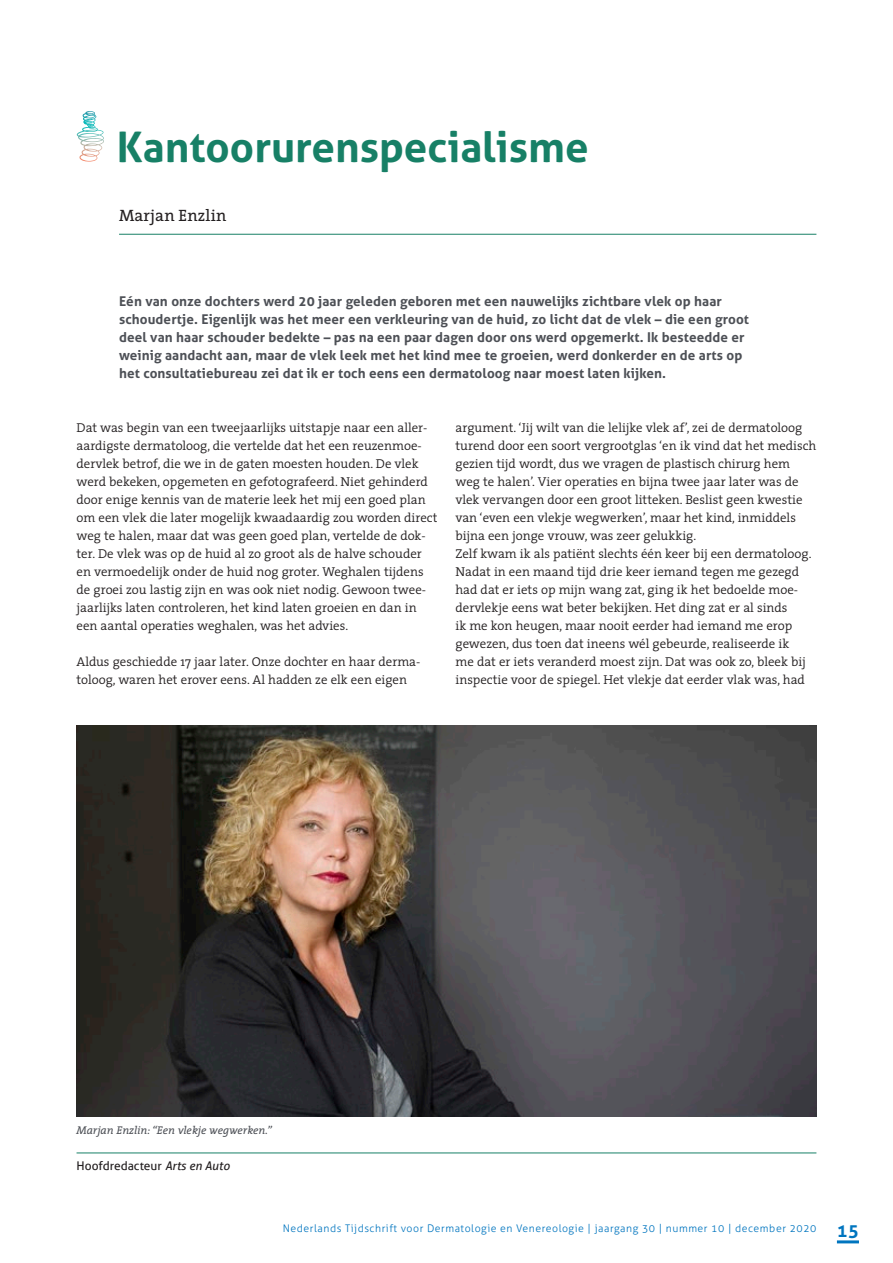
<style>
.page{position:relative;width:893px;height:1263px;background:#fff}
.page>*{position:absolute;margin:0;border:0;box-sizing:border-box;transform-origin:0 0}
.KOP-_Aller_-_28_35{font:700 42px "Aller";color:#178066}
.t1{font:700 18px "Aller";color:#0075bf}
.AUTEUR{font:16.5px "The Serif";letter-spacing:.01em;color:#231f20}
.Intro{font:700 13.5px/18px "Aller";letter-spacing:.005em;color:#4d5056}
.PLATTE_TEKS{font:300 12.9px/18px "The Serif";color:#231f20}
.affiliatie_-_1e_rege{font:12px "Aller";color:#231f20}
.Bijschrift{font:italic 11.25px "The Serif";color:#4d5056}
.t2{font:300 10.5px "Aller";letter-spacing:.05em;color:#0075bf}
.s1{font-style:italic}
</style>
<div class="page">
<hr style="left:837px;top:1240px;width:22px;height:3px;background:#0075bf">
<hr style="left:77px;top:1153px;width:739px;height:1px;background:#178066">
<hr style="left:119px;top:234px;width:697px;height:1px;background:#178066">
<svg style="left:77px;top:111px;width:27px;height:51px"></svg>
<img style="left:77px;top:726px;width:739px;height:390px">
<p class="KOP-_Aller_-_28_35" style="left:117px;top:121px;width:473px">Kantoorurenspecialisme</p>
<p class="AUTEUR" style="left:119px;top:202px;width:109px">Marjan Enzlin</p>
<p class="Intro" style="left:119px;top:292px;width:632px">Eén van onze dochters werd 20 jaar geleden geboren met een nauwelijks zichtbare vlek op haar schoudertje. Eigenlijk was het meer een verkleuring van de huid, zo licht dat de vlek – die een groot deel van haar schouder bedekte – pas na een paar dagen door ons werd opgemerkt. Ik besteedde er weinig aandacht aan, maar de vlek leek met het kind mee te groeien, werd donkerder en de arts op het consultatiebureau zei dat ik er toch eens een dermatoloog naar moest laten kijken.</p>
<p class="PLATTE_TEKS" style="left:77px;top:418px;width:362px">Dat was begin van een tweejaarlijks uitstapje naar een aller&shy;aardigste dermatoloog, die vertelde dat het een reuzenmoe&shy;dervlek betrof, die we in de gaten moesten houden. De vlek werd bekeken, opgemeten en gefotografeerd. Niet gehinderd door enige kennis van de materie leek het mij een goed plan om een vlek die later mogelijk kwaadaardig zou worden direct weg te halen, maar dat was geen goed plan, vertelde de dok&shy;ter. De vlek was op de huid al zo groot als de halve schouder en vermoedelijk onder de huid nog groter. Weghalen tijdens de groei zou lastig zijn en was ook niet nodig. Gewoon twee&shy;jaarlijks laten controleren, het kind laten groeien en dan in een aantal operaties weghalen, was het advies.</p>
<p class="PLATTE_TEKS" style="left:77px;top:652px;width:345px">Aldus geschiedde 17 jaar later. Onze dochter en haar derma&shy;toloog, waren het erover eens. Al hadden ze elk een eigen</p>
<p class="PLATTE_TEKS" style="left:455px;top:418px;width:362px">argument. ‘Jij wilt van die lelijke vlek af’, zei de dermatoloog turend door een soort vergrootglas ‘en ik vind dat het medisch gezien tijd wordt, dus we vragen de plastisch chirurg hem weg te halen’. Vier operaties en bijna twee jaar later was de vlek vervangen door een groot litteken. Beslist geen kwestie van ‘even een vlekje wegwerken’, maar het kind, inmiddels bijna een jonge vrouw, was zeer gelukkig.</p>
<p class="PLATTE_TEKS" style="left:455px;top:544px;width:358px">Zelf kwam ik als patiënt slechts één keer bij een dermatoloog.<br>Nadat in een maand tijd drie keer iemand tegen me gezegd had dat er iets op mijn wang zat, ging ik het bedoelde moe&shy;dervlekje eens wat beter bekijken. Het ding zat er al sinds<br>ik me kon heugen, maar nooit eerder had iemand me erop gewezen, dus toen dat ineens wél gebeurde, realiseerde ik<br>me dat er iets veranderd moest zijn. Dat was ook zo, bleek bij inspectie voor de spiegel. Het vlekje dat eerder vlak was, had</p>
<p class="Bijschrift" style="left:77px;top:1121px;width:197px">Marjan Enzlin: “Een vlekje wegwerken.”</p>
<p class="affiliatie_-_1e_rege" style="left:77px;top:1158px;width:155px">Hoofdredacteur <span class="s1">Arts en Auto</span></p>
<p class="t2" style="left:283px;top:1222px;width:535px">Nederlands Tijdschrift voor Dermatologie en Venereologie | jaargang 30 | nummer 10 | december 2020</p>
<h2 class="t1" style="left:837px;top:1220px;width:24px">15</h2>
</div>
